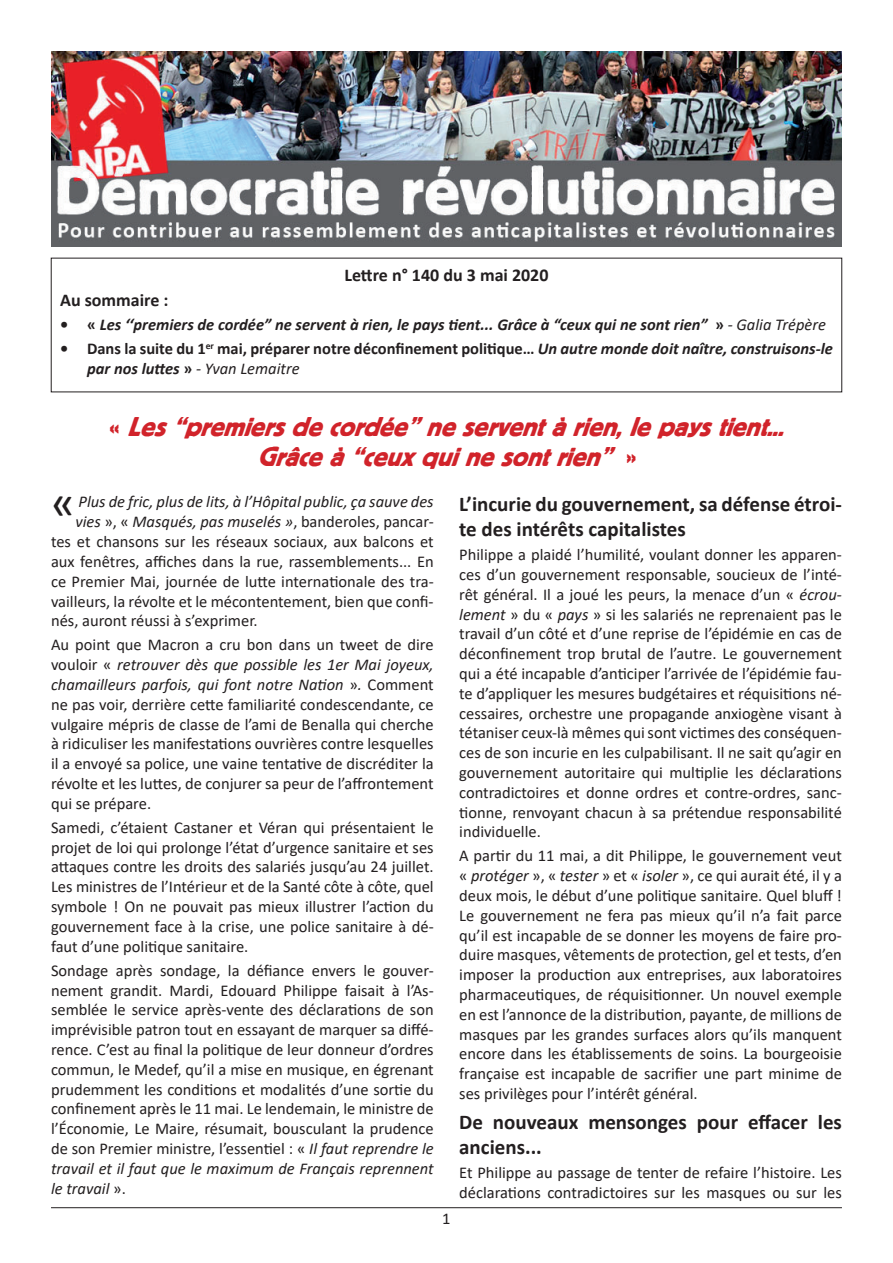
<style>
.page{position:relative;width:893px;height:1263px;background:#fff}
.page>*{position:absolute;margin:0;border:0;box-sizing:border-box;transform-origin:0 0}
.t1{font:47.7px "Calibri";color:#231f20}
.t2{font:italic 27px/30px "Block BE";color:#d1232a;text-align:center}
.t3{font:700 21px/25.2px "Calibri";color:#231f20}
.t4{font:700 18px "Calibri";color:#231f20}
.t5{font:16.5px/19.8px "Calibri";color:#231f20;text-align:justify}
.t6{font:700 16.5px/19.8px "Calibri";color:#231f20}
.t7{font:italic 16.5px "Calibri";color:#231f20}
.t8{font:italic 700 16.5px "Calibri";color:#231f20}
.s1{font-style:normal}
.s2{font-weight:400}
.s3{font-style:italic}
.s4{font-weight:400;font-style:italic}
</style>
<div class="page">
<hr style="left:51px;top:1207px;width:791px;height:1px;background:#231f20">
<img style="left:51px;top:51px;width:791px;height:195px">
<p class="t4" style="left:344px;top:262px;width:206px">Lettre n° 140 du 3 mai 2020</p>
<p class="t5" style="left:638px;top:60px;width:109px">www.npa-dr.org</p>
<p class="t4" style="left:60px;top:288px;width:110px">Au sommaire :</p>
<p class="t8" style="left:60px;top:313px;width:767px"><span class="s1">• «</span> Les ‘‘premiers de cordée” ne servent à rien, le pays tient... Grâce à “ceux qui ne sont rien” <span class="s1">»</span> <span class="s2">- Galia Trépère</span></p>
<p class="t6" style="left:87px;top:339px;width:747px;text-indent:-27px">• Dans la suite du 1<sup>er</sup> mai, préparer notre déconfinement politique… <span class="s3">Un autre monde doit naître, construisons-le par nos luttes</span> » <span class="s4">- Yvan Lemaitre</span></p>
<h2 class="t2" style="left:110px;top:411px;width:685px"><span class="s1">«</span> Les“premiersdecordée”neserventàrien,lepaystient...<br>Grâceà“ceuxquinesontrien” <span class="s1">»</span></h2>
<h1 class="t1" style="left:51px;top:469px;width:26px">«</h1>
<p class="t7" style="left:78px;top:490px;width:357px">Plus de fric, plus de lits, à l’Hôpital public, ça sauve des</p>
<p class="t7" style="left:75px;top:510px;width:360px">vies <span class="s1">», «</span> Masqués, pas muselés »<span class="s1">, banderoles, pancar-</span></p>
<p class="t5" style="left:51px;top:531px;width:384px">tes et chansons sur les réseaux sociaux, aux balcons et</p>
<p class="t5" style="left:51px;top:551px;width:384px">aux fenêtres, affiches dans la rue, rassemblements... En</p>
<p class="t5" style="left:51px;top:571px;width:384px">ce Premier Mai, journée de lutte internationale des tra-</p>
<p class="t5" style="left:51px;top:591px;width:384px">vailleurs, la révolte et le mécontentement, bien que confi-</p>
<p class="t5" style="left:51px;top:610px;width:208px">nés, auront réussi à s’exprimer.</p>
<p class="t5" style="left:51px;top:634px;width:384px">Au point que Macron a cru bon dans un tweet de dire vouloir « <span class="s3">retrouver dès que possible les 1er Mai joyeux, chamailleurs parfois, qui font notre Nation</span> »<span class="s3">.</span> Comment ne pas voir, derrière cette familiarité condescendante, ce vulgaire mépris de classe de l’ami de Benalla qui cherche à ridiculiser les manifestations ouvrières contre lesquelles il a envoyé sa police, une vaine tentative de discréditer la révolte et les luttes, de conjurer sa peur de l’affrontement qui se prépare.</p>
<p class="t5" style="left:51px;top:817px;width:384px">Samedi, c’étaient Castaner et Véran qui présentaient le projet de loi qui prolonge l’état d’urgence sanitaire et ses attaques contre les droits des salariés jusqu’au 24 juillet.<br>Les ministres de l’Intérieur et de la Santé côte à côte, quel symbole ! On ne pouvait pas mieux illustrer l’action du gouvernement face à la crise, une police sanitaire à dé&shy;faut d’une politique sanitaire.</p>
<p class="t5" style="left:51px;top:960px;width:384px">Sondage après sondage, la défiance envers le gouver&shy;nement grandit. Mardi, Edouard Philippe faisait à l’As&shy;semblée le service après-vente des déclarations de son imprévisible patron tout en essayant de marquer sa diffé&shy;rence. C’est au final la politique de leur donneur d’ordres commun, le Medef, qu’il a mise en musique, en égrenant prudemment les conditions et modalités d’une sortie du confinement après le 11 mai. Le lendemain, le ministre de l’Économie, Le Maire, résumait, bousculant la prudence de son Premier ministre, l’essentiel : « <span class="s3">Il faut reprendre le travail et il faut que le maximum de Français reprennent le travail</span> ».</p>
<p class="t5" style="left:442px;top:1208px;width:10px">1</p>
<p class="t3" style="left:459px;top:491px;width:384px">L’incurie du gouvernement, sa défense étroi&shy;te des intérêts capitalistes</p>
<p class="t5" style="left:459px;top:544px;width:384px">Philippe a plaidé l’humilité, voulant donner les apparen&shy;ces d’un gouvernement responsable, soucieux de l’inté&shy;rêt général. Il a joué les peurs, la menace d’un « <span class="s3">écrou&shy;lement</span> » du « <span class="s3">pays</span> » si les salariés ne reprenaient pas le travail d’un côté et d’une reprise de l’épidémie en cas de déconfinement trop brutal de l’autre. Le gouvernement qui a été incapable d’anticiper l’arrivée de l’épidémie fau&shy;te d’appliquer les mesures budgétaires et réquisitions né&shy;cessaires, orchestre une propagande anxiogène visant à tétaniser ceux-là mêmes qui sont victimes des conséquen&shy;ces de son incurie en les culpabilisant. Il ne sait qu’agir en gouvernement autoritaire qui multiplie les déclarations contradictoires et donne ordres et contre-ordres, sanc&shy;tionne, renvoyant chacun à sa prétendue responsabilité individuelle.</p>
<p class="t5" style="left:459px;top:846px;width:384px">A partir du 11 mai, a dit Philippe, le gouvernement veut « <span class="s3">protéger</span> », « <span class="s3">tester</span> » et « <span class="s3">isoler</span> », ce qui aurait été, il y a deux mois, le début d’une politique sanitaire. Quel bluff !<br>Le gouvernement ne fera pas mieux qu’il n’a fait parce qu’il est incapable de se donner les moyens de faire pro&shy;duire masques, vêtements de protection, gel et tests, d’en imposer la production aux entreprises, aux laboratoires pharmaceutiques, de réquisitionner. Un nouvel exemple en est l’annonce de la distribution, payante, de millions de masques par les grandes surfaces alors qu’ils manquent encore dans les établissements de soins. La bourgeoisie française est incapable de sacrifier une part minime de ses privilèges pour l’intérêt général.</p>
<p class="t3" style="left:459px;top:1109px;width:384px">De nouveaux mensonges pour effacer les anciens...</p>
<p class="t5" style="left:459px;top:1162px;width:384px">Et Philippe au passage de tenter de refaire l’histoire. Les déclarations contradictoires sur les masques ou sur les</p>
</div>
